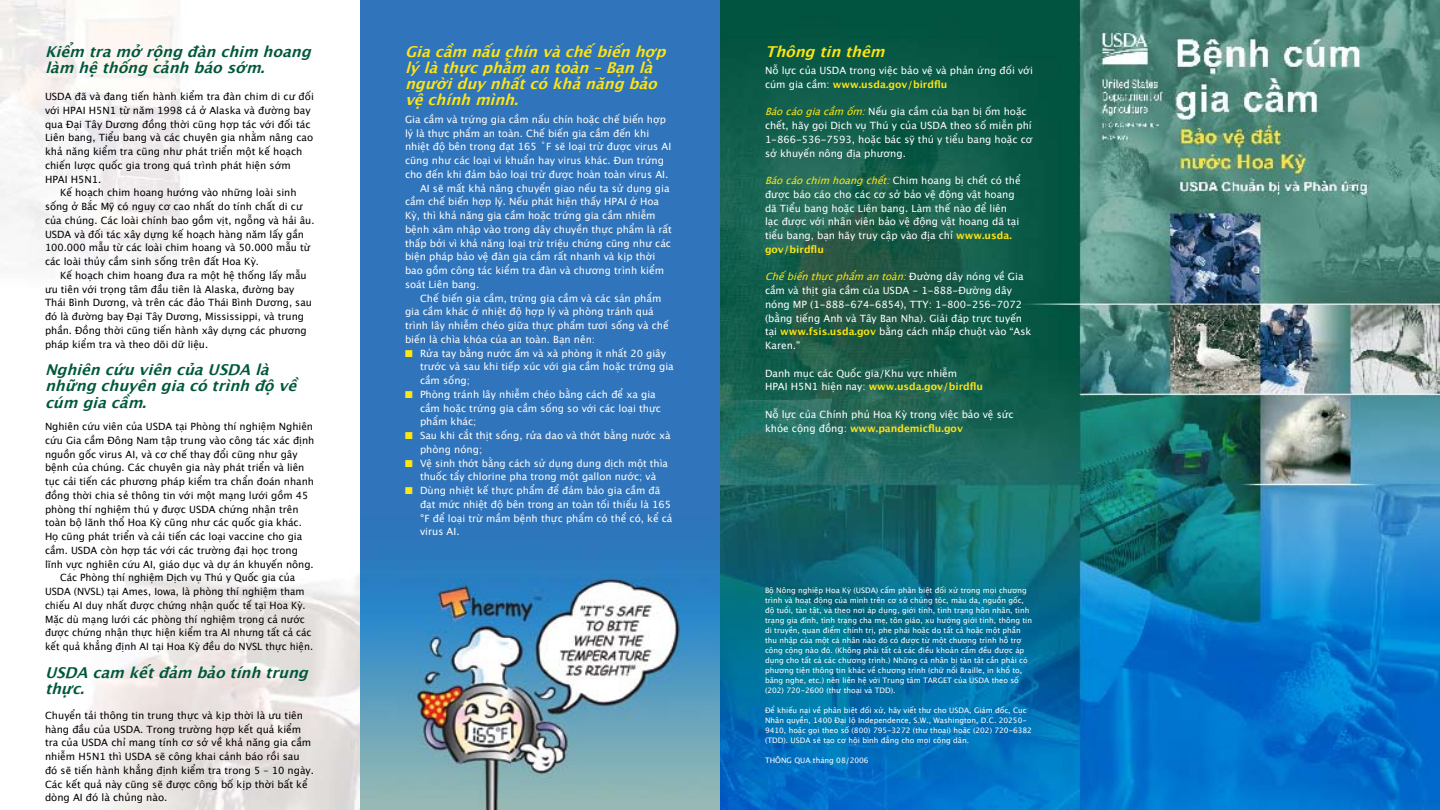
<style>
.page{position:relative;width:1440px;height:810px;background:#fff}
.page>*{position:absolute;margin:0;border:0;box-sizing:border-box;transform-origin:0 0}
.t1{font:italic 700 15px/16.2px "Lucida Grande";color:#00573c}
.t2{font:italic 700 15px/16.2px "Lucida Grande";color:#ffe512}
.t3{font:10px/13.8px "Lucida Grande";color:#fff}
.t4{font:10px/13.8px "Lucida Grande";color:#000}
.t5{font:10px "Zapf Dingbats ITC";color:#ffe512}
.t6{font:7.5px/10px "Lucida Grande";color:#fff}
.s1{font-weight:700;color:#ffe512}
.s2{font-style:italic;color:#ffe512}
</style>
<div class="page">
<img style="left:371px;top:0;width:1069px;height:810px">
<img style="left:0;top:0;width:371px;height:810px">
<h1 class="t1" style="left:45px;top:43px;width:274px">Kiểm tramởrộngđànchim hoang làm hệthốngcảnhbáosớm.</h1>
<p class="t4" style="left:45px;top:90px;width:270px">USDA đã và đang tiến hành kiểm tra đàn chim di cư đối</p>
<p class="t4" style="left:45px;top:103px;width:267px">với HPAI H5N1 từ năm 1998 cả ở Alaska và đường bay</p>
<p class="t4" style="left:45px;top:117px;width:267px">qua Đại Tây Dương đồng thời cũng hợp tác với đối tác</p>
<p class="t4" style="left:45px;top:131px;width:270px">Liên bang, Tiểu bang và các chuyên gia nhằm nâng cao</p>
<p class="t4" style="left:45px;top:145px;width:259px">khả năng kiểm tra cũng như phát triển một kế hoạch</p>
<p class="t4" style="left:45px;top:158px;width:247px">chiến lược quốc gia trong quá trình phát hiện sớm</p>
<p class="t4" style="left:45px;top:172px;width:58px">HPAI H5N1.</p>
<p class="t4" style="left:60px;top:186px;width:238px">Kế hoạch chim hoang hướng vào những loài sinh</p>
<p class="t4" style="left:45px;top:200px;width:259px">sống ở Bắc Mỹ có nguy cơ cao nhất do tính chất di cư</p>
<p class="t4" style="left:45px;top:213px;width:271px">của chúng. Các loài chính bao gồm vịt, ngỗng và hải âu.</p>
<p class="t4" style="left:45px;top:227px;width:261px">USDA và đối tác xây dựng kế hoạch hàng năm lấy gần</p>
<p class="t4" style="left:45px;top:241px;width:267px">100.000 mẫu từ các loài chim hoang và 50.000 mẫu từ</p>
<p class="t4" style="left:45px;top:255px;width:216px">các loài thủy cầm sinh sống trên đất Hoa Kỳ.</p>
<p class="t4" style="left:60px;top:268px;width:248px">Kế hoạch chim hoang đưa ra một hệ thống lấy mẫu</p>
<p class="t4" style="left:45px;top:282px;width:251px">ưu tiên với trọng tâm đầu tiên là Alaska, đường bay</p>
<p class="t4" style="left:45px;top:296px;width:268px">Thái Bình Dương, và trên các đảo Thái Bình Dương, sau</p>
<p class="t4" style="left:45px;top:310px;width:260px">đó là đường bay Đại Tây Dương, Mississippi, và trung</p>
<p class="t4" style="left:45px;top:323px;width:263px">phần. Đồng thời cũng tiến hành xây dựng các phương</p>
<p class="t4" style="left:45px;top:337px;width:165px">pháp kiểm tra và theo dõi dữ liệu.</p>
<h1 class="t1" style="left:45px;top:362px;width:259px">NghiêncứuviêncủaUSDAlà nhữngchuyêngiacótrìnhđộvề cúm giacầm.</h1>
<p class="t4" style="left:45px;top:420px;width:270px">Nghiên cứu viên của USDA tại Phòng thí nghiệm Nghiên</p>
<p class="t4" style="left:45px;top:433px;width:271px">cứu Gia cầm Đông Nam tập trung vào công tác xác định</p>
<p class="t4" style="left:45px;top:447px;width:254px">nguồn gốc virus AI, và cơ chế thay đổi cũng như gây</p>
<p class="t4" style="left:45px;top:461px;width:261px">bệnh của chúng. Các chuyên gia này phát triển và liên</p>
<p class="t4" style="left:45px;top:475px;width:270px">tục cải tiến các phương pháp kiểm tra chẩn đoán nhanh</p>
<p class="t4" style="left:45px;top:488px;width:265px">đồng thời chia sẻ thông tin với một mạng lưới gồm 45</p>
<p class="t4" style="left:45px;top:502px;width:255px">phòng thí nghiệm thú y được USDA chứng nhận trên</p>
<p class="t4" style="left:45px;top:516px;width:258px">toàn bộ lãnh thổ Hoa Kỳ cũng như các quốc gia khác.</p>
<p class="t4" style="left:45px;top:530px;width:259px">Họ cũng phát triển và cải tiến các loại vaccine cho gia</p>
<p class="t4" style="left:45px;top:543px;width:254px">cầm. USDA còn hợp tác với các trường đại học trong</p>
<p class="t4" style="left:45px;top:557px;width:270px">lĩnh vực nghiên cứu AI, giáo dục và dự án khuyến nông.</p>
<p class="t4" style="left:60px;top:571px;width:237px">Các Phòng thí nghiệm Dịch vụ Thú y Quốc gia của</p>
<p class="t4" style="left:45px;top:585px;width:261px">USDA (NVSL) tại Ames, Iowa, là phòng thí nghiệm tham</p>
<p class="t4" style="left:45px;top:598px;width:262px">chiếu AI duy nhất được chứng nhận quốc tế tại Hoa Kỳ.</p>
<p class="t4" style="left:45px;top:612px;width:261px">Mặc dù mạng lưới các phòng thí nghiệm trong cả nước</p>
<p class="t4" style="left:45px;top:626px;width:268px">được chứng nhận thực hiện kiểm tra AI nhưng tất cả các</p>
<p class="t4" style="left:45px;top:640px;width:270px">kết quả khẳng định AI tại Hoa Kỳ đều do NVSL thực hiện.</p>
<h1 class="t1" style="left:45px;top:664px;width:271px">USDAcam kếtđảm bảotínhtrung thực.</h1>
<p class="t4" style="left:45px;top:708px;width:270px">Chuyển tải thông tin trung thực và kịp thời là ưu tiên hàng đầu của USDA. Trong trường hợp kết quả kiểm tra của USDA chỉ mang tính cơ sở về khả năng gia cầm nhiễm H5N1 thì USDA sẽ công khai cảnh báo rồi sau đó sẽ tiến hành khẳng định kiểm tra trong 5 – 10 ngày.<br>Các kết quả này cũng sẽ được công bố kịp thời bất kể dòng AI đó là chủng nào.</p>
<h1 class="t2" style="left:405px;top:43px;width:269px">Giacầm nấuchínvàchế biếnhợp lýlàthựcphẩm antoàn–Bạnlà ngườiduynhấtcókhảnăngbảo vệchínhmình.</h1>
<p class="t3" style="left:405px;top:113px;width:263px">Gia cầm và trứng gia cầm nấu chín hoặc chế biến hợp</p>
<p class="t3" style="left:405px;top:126px;width:246px">lý là thực phẩm an toàn. Chế biến gia cầm đến khi</p>
<p class="t3" style="left:405px;top:140px;width:268px">nhiệt độ bên trong đạt 165 ˚F sẽ loại trừ được virus AI</p>
<p class="t3" style="left:405px;top:154px;width:261px">cũng như các loại vi khuẩn hay virus khác. Đun trứng</p>
<p class="t3" style="left:405px;top:168px;width:265px">cho đến khi đảm bảo loại trừ được hoàn toàn virus AI.</p>
<p class="t3" style="left:420px;top:181px;width:251px">AI sẽ mất khả năng chuyển giao nếu ta sử dụng gia</p>
<p class="t3" style="left:405px;top:195px;width:256px">cầm chế biến hợp lý. Nếu phát hiện thấy HPAI ở Hoa</p>
<p class="t3" style="left:405px;top:209px;width:252px">Kỳ, thì khả năng gia cầm hoặc trứng gia cầm nhiễm</p>
<p class="t3" style="left:405px;top:223px;width:268px">bệnh xâm nhập vào trong dây chuyền thực phẩm là rất</p>
<p class="t3" style="left:405px;top:236px;width:268px">thấp bởi vì khả năng loại trừ triệu chứng cũng như các</p>
<p class="t3" style="left:405px;top:250px;width:252px">biện pháp bảo vệ đàn gia cầm rất nhanh và kịp thời</p>
<p class="t3" style="left:405px;top:264px;width:261px">bao gồm công tác kiểm tra đàn và chương trình kiểm</p>
<p class="t3" style="left:405px;top:278px;width:76px">soát Liên bang.</p>
<p class="t3" style="left:420px;top:291px;width:243px">Chế biến gia cầm, trứng gia cầm và các sản phẩm</p>
<p class="t3" style="left:405px;top:305px;width:250px">gia cầm khác ở nhiệt độ hợp lý và phòng tránh quá</p>
<p class="t3" style="left:405px;top:319px;width:265px">trình lây nhiễm chéo giữa thực phẩm tươi sống và chế</p>
<p class="t3" style="left:405px;top:333px;width:192px">biến là chìa khóa của an toàn. Bạn nên:</p>
<p class="t3" style="left:420px;top:346px;width:248px">Rửa tay bằng nước ấm và xà phòng ít nhất 20 giây</p>
<p class="t3" style="left:420px;top:360px;width:255px">trước và sau khi tiếp xúc với gia cầm hoặc trứng gia</p>
<p class="t3" style="left:420px;top:374px;width:51px">cầm sống;</p>
<p class="t3" style="left:420px;top:388px;width:237px">Phòng tránh lây nhiễm chéo bằng cách để xa gia</p>
<p class="t3" style="left:420px;top:401px;width:242px">cầm hoặc trứng gia cầm sống so với các loại thực</p>
<p class="t3" style="left:420px;top:415px;width:58px">phẩm khác;</p>
<p class="t3" style="left:420px;top:429px;width:252px">Sau khi cắt thịt sống, rửa dao và thớt bằng nước xà</p>
<p class="t3" style="left:420px;top:443px;width:64px">phòng nóng;</p>
<p class="t3" style="left:420px;top:456px;width:250px">Vệ sinh thớt bằng cách sử dụng dung dịch một thìa</p>
<p class="t3" style="left:420px;top:470px;width:238px">thuốc tẩy chlorine pha trong một gallon nước; và</p>
<p class="t3" style="left:420px;top:484px;width:242px">Dùng nhiệt kế thực phẩm để đảm bảo gia cầm đã</p>
<p class="t3" style="left:420px;top:498px;width:253px">đạt mức nhiệt độ bên trong an toàn tối thiểu là 165</p>
<p class="t3" style="left:420px;top:511px;width:254px">°F để loại trừ mầm bệnh thực phẩm có thể có, kể cả</p>
<p class="t3" style="left:420px;top:525px;width:41px">virus AI.</p>
<p class="t5" style="left:405px;top:349px;width:9px">■</p>
<p class="t5" style="left:405px;top:390px;width:9px">■</p>
<p class="t5" style="left:405px;top:431px;width:9px">■</p>
<p class="t5" style="left:405px;top:459px;width:9px">■</p>
<p class="t5" style="left:405px;top:486px;width:9px">■</p>
<h1 class="t2" style="left:765px;top:43px;width:128px">Thôngtinthêm</h1>
<p class="t3" style="left:765px;top:64px;width:269px">Nỗ lực của USDA trong việc bảo vệ và phản ứng đối với cúm gia cầm: <span class="s1">www.usda.gov/birdflu</span></p>
<p class="t3" style="left:765px;top:105px;width:269px"><span class="s2">Báocáogiacầmốm:</span>Nếu gia cầm của bạn bị ốm hoặc chết, hãy gọi Dịch vụ Thú y của USDA theo số miễn phí 1-866-536-7593, hoặc bác sỹ thú y tiểu bang hoặc cơ sở khuyến nông địa phương.</p>
<p class="t3" style="left:765px;top:174px;width:257px"><span class="s2">Báocáochimhoangchết:</span> C h i m h o a n g b ị c h ết c ó t h ể được báo cáo cho các cơ sở bảo vệ động vật hoang dã Tiểu bang hoặc Liên bang. Làm thế nào để liên lạc được với nhân viên bảo vệ động vật hoang dã tại tiểu bang, bạn hãy truy cập vào địa chỉ <span class="s1">www.usda. gov/birdflu</span></p>
<p class="t3" style="left:765px;top:270px;width:268px"><span class="s2">Chếbiếnthựcphẩmantoàn:</span> Đ ư ờ n g d ây n ó n g v ề G i a cầm và thịt gia cầm của USDA - 1-888-Đường dây nóng MP (1-888-674-6854), TTY: 1-800-256-7072 (bằng tiếng Anh và Tây Ban Nha). Giải đáp trực tuyến tại <span class="s1">www.fsis.usda.gov</span> bằng cách nhấp chuột vào “Ask Karen.”</p>
<p class="t3" style="left:765px;top:366px;width:220px">Danh mục các Quốc gia/Khu vực nhiễm<br>HPAI H5N1 hiện nay: <span class="s1">www.usda.gov/birdflu</span></p>
<p class="t3" style="left:765px;top:408px;width:250px">Nỗ lực của Chính phủ Hoa Kỳ trong việc bảo vệ sức khỏe cộng đồng: <span class="s1">www.pandemicflu.gov</span></p>
<p class="t6" style="left:765px;top:585px;width:269px">Bộ Nông nghiệp Hoa Kỳ (USDA) cấm phân biệt đối xử trong mọi chương trình và hoạt động của mình trên cơ sở chủng tộc, màu da, nguồn gốc, độ tuổi, tàn tật, và theo nơi áp dụng, giới tính, tình trạng hôn nhân, tình trạng gia đình, tình trạng cha mẹ, tôn giáo, xu hướng giới tính, thông tin di truyền, quan điểm chính trị, phe phái hoặc do tất cả hoặc một phần thu nhập của một cá nhân nào đó có được từ một chương trình hỗ trợ công cộng nào đó. (Không phải tất cả các điều khoản cấm đều được áp dụng cho tất cả các chương trình.) Những cá nhân bị tàn tật cần phải có phương tiện thông tin khác về chương trình (chữ nổi Braille, in khổ to, băng nghe, etc.) nên liên hệ với Trung tâm TARGET của USDA theo số (202) 720-2600 (thư thoại và TDD).</p>
<p class="t6" style="left:765px;top:705px;width:269px">Để khiếu nại về phân biệt đối xử, hãy viết thư cho USDA, Giám đốc, Cục Nhân quyền, 1400 Đại lộ Independence, S.W., Washington, D.C. 20250- 9410, hoặc gọi theo số (800) 795-3272 (thư thoại) hoặc (202) 720-6382 (TDD). USDA sẽ tạo cơ hội bình đẳng cho mọi công dân.</p>
<p class="t6" style="left:765px;top:755px;width:105px">THÔNG QUA tháng 08/2006</p>
</div>
